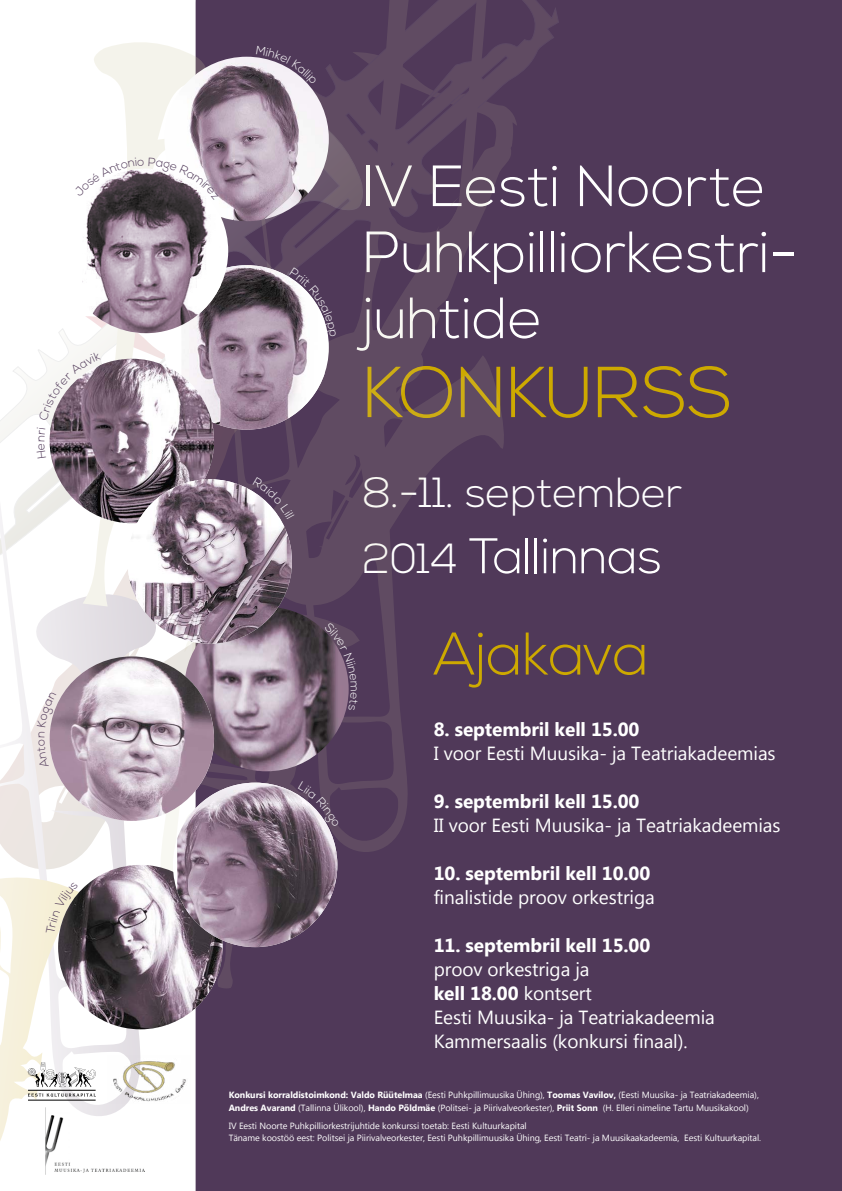
<style>
.page{position:relative;width:842px;height:1191px;background:#fff}
.page>*{position:absolute;margin:0;border:0;box-sizing:border-box;transform-origin:0 0}
.t1{font:300 72px "Nexa";letter-spacing:-.005em;color:#cda900}
.t2{font:300 60px "Nexa";letter-spacing:-.005em;color:#cda900}
.t3{font:300 58px/66px "Nexa";letter-spacing:-.005em;color:#fff}
.t4{font:300 50px "Nexa";letter-spacing:-.005em;color:#fff}
.t5{font:300 42px "Nexa";letter-spacing:-.005em;color:#fff}
.t6{font:19px/24px "Microsoft New Tai Lue";letter-spacing:-.005em;color:#fff}
.t7{font:700 19px "Microsoft New Tai Lue";letter-spacing:-.005em;color:#fff}
.t8{font:9px/13px "Microsoft New Tai Lue";letter-spacing:-.005em;color:#fff}
.s1{font-size:42px}
.s2{font-weight:700}
</style>
<div class="page">
<img style="left:96px;top:1168px;width:49px;height:4px">
<div style="left:196px;top:0;width:646px;height:1191px;background:#503959"></div>
<svg style="left:0;top:416px;width:159px;height:700px"></svg>
<svg style="left:83px;top:48px;width:131px;height:558px"></svg>
<svg style="left:426px;top:312px;width:91px;height:303px;background:#533c5a"></svg>
<svg style="left:105px;top:0;width:527px;height:312px;background:#705d76"></svg>
<svg style="left:214px;top:152px;width:212px;height:707px;background:#59435e"></svg>
<svg style="left:146px;top:611px;width:214px;height:378px;background:#705d76"></svg>
<svg style="left:350px;top:0;width:144px;height:342px;background:#59435e"></svg>
<img style="left:164px;top:57px;width:165px;height:164px;border-radius:82px">
<div style="left:164px;top:265px;width:165px;height:164px;background:#fff;border-radius:50%"></div>
<img style="left:181px;top:265px;width:143px;height:164px">
<img style="left:58px;top:865px;width:165px;height:164px;border-radius:82px">
<img style="left:184px;top:607px;width:165px;height:164px;border-radius:82px">
<img style="left:177px;top:782px;width:160px;height:165px">
<div style="left:64px;top:169px;width:164px;height:164px;background:#fff;border-radius:50%"></div>
<img style="left:82px;top:169px;width:139px;height:164px">
<img style="left:50px;top:359px;width:164px;height:164px;border-radius:82px">
<img style="left:128px;top:479px;width:164px;height:164px;border-radius:82px">
<img style="left:50px;top:656px;width:164px;height:165px;border-radius:82px">
<img style="left:108px;top:1055px;width:78px;height:49px">
<svg style="left:256px;top:46px;width:61px;height:40px"></svg>
<svg style="left:290px;top:268px;width:46px;height:69px"></svg>
<svg style="left:0;top:875px;width:96px;height:300px"></svg>
<svg style="left:324px;top:622px;width:34px;height:88px;background:#634d64"></svg>
<svg style="left:298px;top:781px;width:41px;height:46px;background:#78647c"></svg>
<svg style="left:82px;top:157px;width:137px;height:42px"></svg>
<svg style="left:37px;top:427px;width:9px;height:32px"></svg>
<svg style="left:39px;top:351px;width:62px;height:69px"></svg>
<svg style="left:253px;top:477px;width:41px;height:42px;background:#7d6c81"></svg>
<svg style="left:37px;top:692px;width:19px;height:76px"></svg>
<h3 class="t3" style="left:363px;top:156px;width:436px">IV Eesti Noorte<br>Puhkpilliorkestri&shy;juhtide</h3>
<h1 class="t1" style="left:363px;top:351px;width:371px">KONKURSS</h1>
<h3 class="t5" style="left:363px;top:468px;width:321px">8.-11. september</h3>
<h3 class="t4" style="left:363px;top:527px;width:301px"><span class="s1">2014</span> Tallinnas</h3>
<h2 class="t2" style="left:434px;top:619px;width:217px">Ajakava</h2>
<h3 class="t7" style="left:434px;top:718px;width:207px">8. septembril kell 15.00</h3>
<h3 class="t6" style="left:434px;top:742px;width:343px">I voor Eesti Muusika- ja Teatriakadeemias</h3>
<h3 class="t7" style="left:434px;top:790px;width:207px">9. septembril kell 15.00</h3>
<h3 class="t6" style="left:434px;top:814px;width:348px">II voor Eesti Muusika- ja Teatriakadeemias</h3>
<h3 class="t7" style="left:434px;top:862px;width:218px">10. septembril kell 10.00</h3>
<h3 class="t6" style="left:434px;top:886px;width:223px">finalistide proov orkestriga</h3>
<h3 class="t7" style="left:434px;top:934px;width:218px">11. septembril kell 15.00</h3>
<h3 class="t6" style="left:434px;top:958px;width:283px">proov orkestriga ja<br><span class="s2">kell 18.00</span> kontsert<br>Eesti Muusika- ja Teatriakadeemia<br>Kammersaalis (konkursi finaal).</h3>
<p class="t8" style="left:229px;top:1088px;width:532px"><span class="s2">Konkursi korraldistoimkond: Valdo Rüütelmaa</span> (Eesti Puhkpillimuusika Ühing), <span class="s2">Toomas Vavilov,</span> (Eesti Muusika- ja Teatriakadeemia),<br><span class="s2">Andres Avarand</span> (Tallinna Ülikool), <span class="s2">Hando Põldmäe</span> (Politsei- ja Piirivalveorkester), <span class="s2">Priit Sonn</span> (H. Elleri nimeline Tartu Muusikakool)</p>
<p class="t8" style="left:229px;top:1120px;width:534px;line-height:12px">IV Eesti Noorte Puhkpilliorkestrijuhtide konkurssi toetab: Eesti Kultuurkapital<br>Täname koostöö eest: Politsei ja Piirivalveorkester, Eesti Puhkpillimuusika Ühing, Eesti Teatri- ja Muusikaakadeemia, Eesti Kultuurkapital.</p>
</div>
